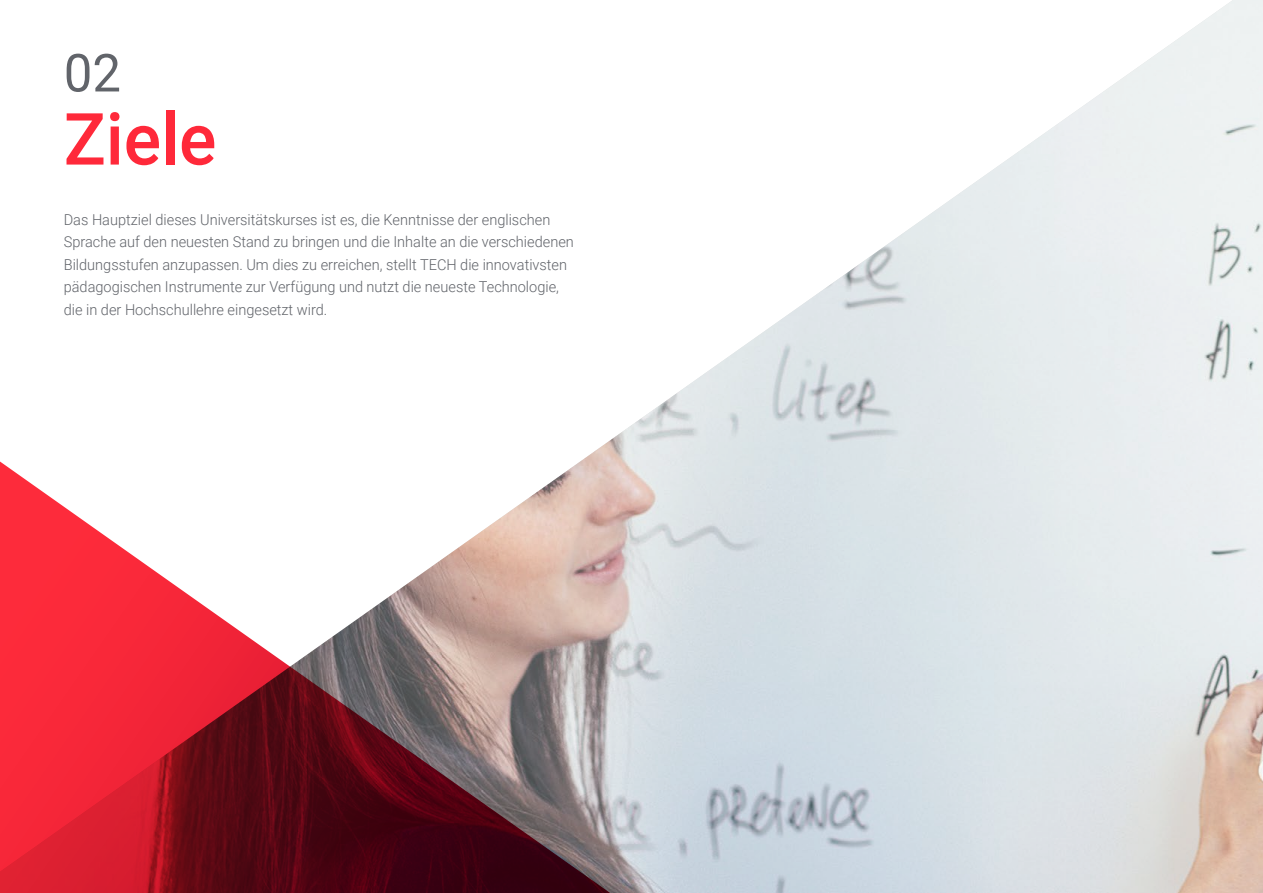
<style>
.page{position:relative;width:1263px;height:893px;background:#fff}
.page>*{position:absolute;margin:0;border:0;box-sizing:border-box;transform-origin:0 0}
.t1{font:500 72px "Roboto";color:#ff293a}
.t2{font:52.5px "Roboto";color:#61646a}
.t3{font:300 15px/22.5px "Roboto";color:#61646a}
</style>
<div class="page">
<img style="left:602px;top:0;width:661px;height:893px">
<svg style="left:0;top:446px;width:640px;height:447px"></svg>
<h2 class="t2" style="left:64px;top:36px;width:59px">02</h2>
<h1 class="t1" style="left:64px;top:89px;width:154px">Ziele</h1>
<p class="t3" style="left:64px;top:207px;width:512px">Das Hauptziel dieses Universitätskurses ist es, die Kenntnisse der englischen Sprache auf den neuesten Stand zu bringen und die Inhalte an die verschiedenen Bildungsstufen anzupassen. Um dies zu erreichen, stellt TECH die innovativsten pädagogischen Instrumente zur Verfügung und nutzt die neueste Technologie, die in der Hochschullehre eingesetzt wird.</p>
</div>
